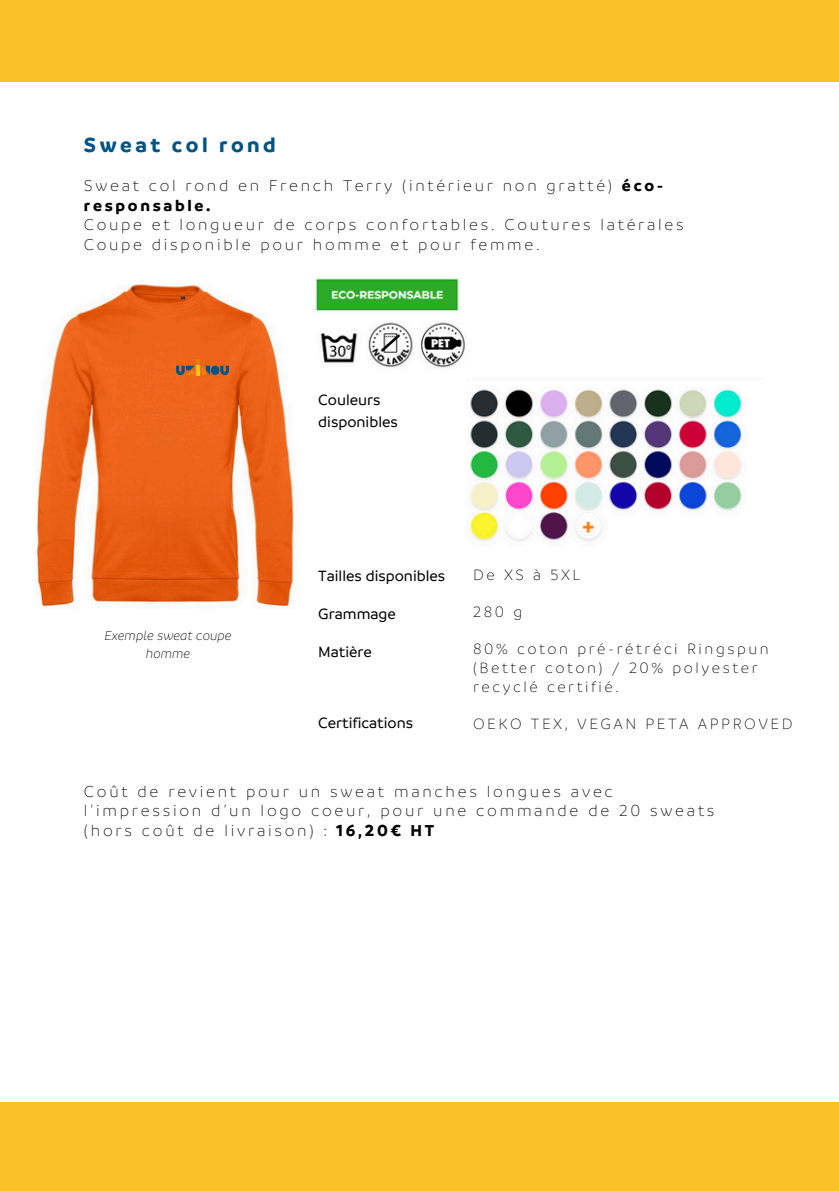
<style>
.page{position:relative;width:839px;height:1191px;background:#fff}
.page>*{position:absolute;margin:0;border:0;box-sizing:border-box;transform-origin:0 0}
.t1{font:700 22px "Branding";letter-spacing:.16em;color:#025486}
.t2{font:300 17px/19.8px "Branding";letter-spacing:.16em;color:#000}
.t3{font:300 16px/18.6px "Branding";letter-spacing:.16em;color:#000}
.t4{font:500 16px/21.6px "Branding";color:#000}
.t5{font:italic 300 14px/18.6px "Branding";color:#000;text-align:center}
.s1{font-weight:700}
</style>
<div class="page">
<img style="left:36px;top:284px;width:258px;height:323px">
<img style="left:177px;top:360px;width:51px;height:15px">
<img style="left:320px;top:322px;width:145px;height:46px">
<img style="left:470px;top:389px;width:272px;height:153px">
<div style="left:0;top:1103px;width:838px;height:88px;background:#fbc128"></div>
<div style="left:0;top:0;width:838px;height:82px;background:#fbc128"></div>
<img style="left:316px;top:278px;width:143px;height:33px">
<p class="t1" style="left:84px;top:131px;width:193px">Sweat col rond</p>
<h1 class="t2" style="left:84px;top:175px;width:601px">Sweat col rond en French Terry (intérieur non gratté) <span class="s1">éco&shy;responsable.<br></span>Coupe et longueur de corps confortables. Coutures latérales Coupe disponible pour homme et pour femme.</h1>
<h4 class="t5" style="left:105px;top:625px;width:128px">Exemple sweat coupe homme</h4>
<p class="t4" style="left:318px;top:389px;width:81px">Couleurs disponibles</p>
<p class="t4" style="left:318px;top:564px;width:128px">Tailles disponibles</p>
<p class="t4" style="left:318px;top:602px;width:79px">Grammage</p>
<p class="t4" style="left:318px;top:640px;width:55px">Matière</p>
<p class="t4" style="left:318px;top:711px;width:96px">Certifications</p>
<h3 class="t3" style="left:473px;top:565px;width:109px">De XS à 5XL</h3>
<p class="t3" style="left:473px;top:602px;width:51px">280 g</p>
<h3 class="t3" style="left:473px;top:639px;width:297px">80% coton pré-rétréci Ringspun (Better coton) / 20% polyester recyclé certifié.</h3>
<h3 class="t3" style="left:473px;top:714px;width:321px">OEKO TEX, VEGAN PETA APPROVED</h3>
<h3 class="t2" style="left:84px;top:780px;width:632px">Coût de revient pour un sweat manches longues avec l’impression d’un logo coeur, pour une commande de 20 sweats (hors coût de livraison) : <span class="s1">16,20€ HT</span></h3>
</div>
